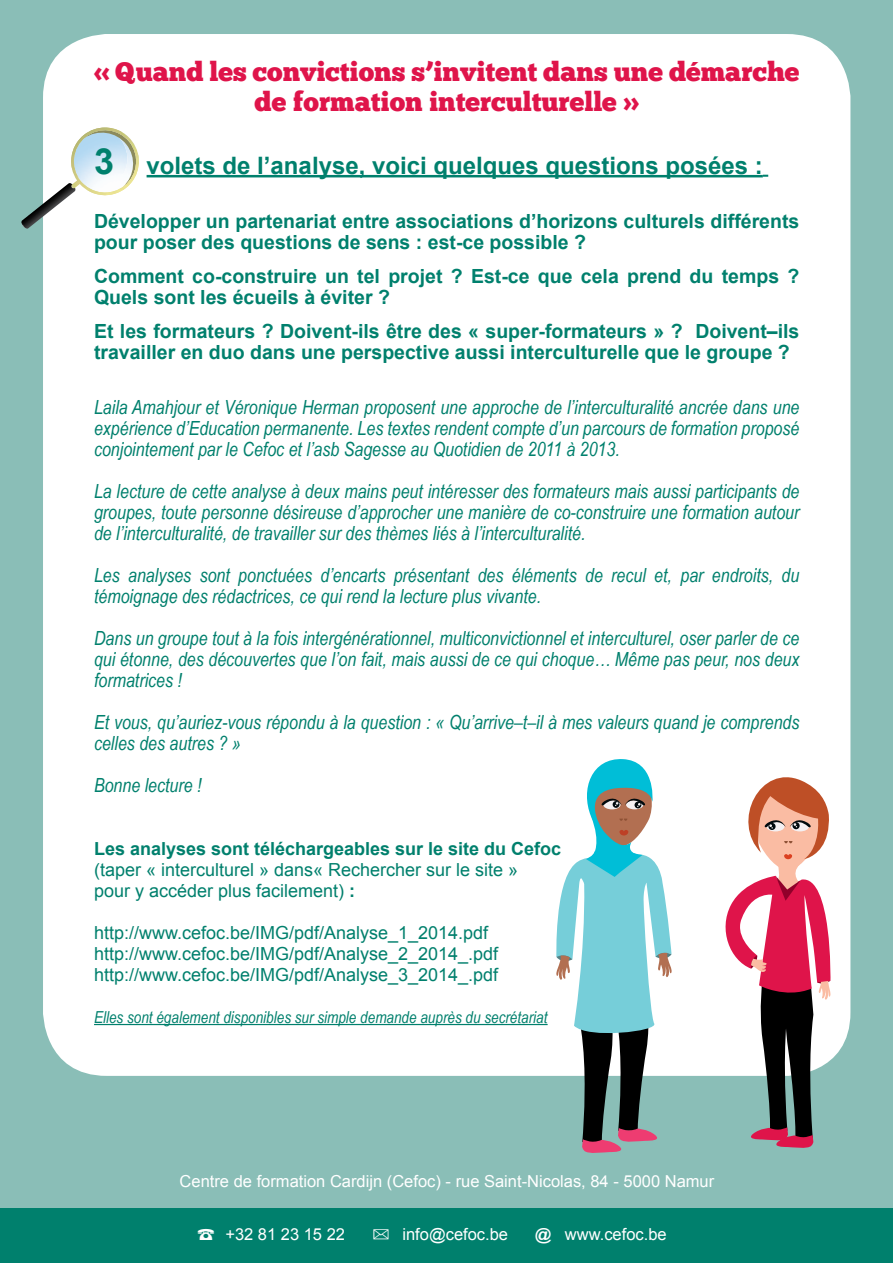
<style>
.page{position:relative;width:893px;height:1263px;background:#8abeb7}
.page>*{position:absolute;margin:0;border:0;box-sizing:border-box;transform-origin:0 0}
.t1{font:700 36px "Arial";color:#00806d}
.t2{font:27px/30px "Chunk Five Ex";color:#df144a;text-align:center}
.t3{font:700 24px "Arial";color:#00806d}
.t4{font:italic 19.5px/21px "Arial Narrow";color:#00806d;text-align:justify}
.t5{font:700 19.5px/21px "Arial";color:#00806d}
.t6{font:18px/21px "Arial";color:#00806d}
.t7{font:700 18px "Arial";color:#00806d}
.t8{font:16.5px "Arial";color:#fff}
.t9{font:italic 16.5px "Arial Narrow";color:#00806d}
.s1{font-weight:700}
</style>
<div class="page">
<div style="left:43px;top:34px;width:807px;height:1042px;background:#fff;border-radius:64px"></div>
<img style="left:21px;top:184px;width:46px;height:45px">
<img style="left:67px;top:127px;width:72px;height:71px">
<div style="left:0;top:1209px;width:893px;height:54px;background:#00806d"></div>
<hr style="left:147px;top:175px;width:616px;height:2px;background:#00806d">
<hr style="left:94px;top:1024px;width:454px;height:1px;background:#00806d">
<svg style="left:554px;top:759px;width:118px;height:394px"></svg>
<svg style="left:718px;top:777px;width:114px;height:371px"></svg>
<h2 class="t2" style="left:94px;top:56px;width:707px">« Quand les convictions s’invitent dans une démarche de formation interculturelle »</h2>
<h1 class="t1" style="left:94px;top:137px;width:22px">3</h1>
<p class="t3" style="left:147px;top:149px;width:618px">volets de l’analyse, voici quelques questions posées :</p>
<p class="t5" style="left:94px;top:212px;width:707px">Développer un partenariat entre associations d’horizons culturels différents pour poser des questions de sens : est-ce possible ?</p>
<p class="t5" style="left:94px;top:266px;width:707px">Comment co-construire un tel projet ? Est-ce que cela prend du temps ?<br>Quels sont les écueils à éviter ?</p>
<p class="t5" style="left:94px;top:321px;width:707px">Et les formateurs ? Doivent-ils être des « super-formateurs » ? Doivent–ils travailler en duo dans une perspective aussi interculturelle que le groupe ?</p>
<p class="t4" style="left:94px;top:396px;width:707px">Laila Amahjour et Véronique Herman proposent une approche de l’interculturalité ancrée dans une expérience d’Education permanente. Les textes rendent compte d’un parcours de formation proposé conjointement par le Cefoc et l’asb Sagesse au Quotidien de 2011 à 2013.</p>
<p class="t4" style="left:94px;top:480px;width:707px">La lecture de cette analyse à deux mains peut intéresser des formateurs mais aussi participants de groupes, toute personne désireuse d’approcher une manière de co-construire une formation autour de l’interculturalité, de travailler sur des thèmes liés à l’interculturalité.</p>
<p class="t4" style="left:94px;top:564px;width:707px">Les analyses sont ponctuées d’encarts présentant des éléments de recul et, par endroits, du témoignage des rédactrices, ce qui rend la lecture plus vivante.</p>
<p class="t4" style="left:94px;top:627px;width:707px">Dans un groupe tout à la fois intergénérationnel, multiconvictionnel et interculturel, oser parler de ce qui étonne, des découvertes que l’on fait, mais aussi de ce qui choque… Même pas peur, nos deux formatrices !</p>
<p class="t4" style="left:94px;top:711px;width:707px">Et vous, qu’auriez-vous répondu à la question : « Qu’arrive–t–il à mes valeurs quand je comprends celles des autres ? »</p>
<p class="t4" style="left:94px;top:774px;width:109px">Bonne lecture !</p>
<p class="t7" style="left:94px;top:836px;width:469px">Les analyses sont téléchargeables sur le site du Cefoc</p>
<p class="t6" style="left:94px;top:859px;width:426px">(taper « interculturel » dans« Rechercher sur le site » pour y accéder plus facilement) <span class="s1">:</span></p>
<p class="t6" style="left:94px;top:922px;width:406px">http://www.cefoc.be/IMG/pdf/Analyse_1_2014.pdf http://www.cefoc.be/IMG/pdf/Analyse_2_2014_.pdf http://www.cefoc.be/IMG/pdf/Analyse_3_2014_.pdf</p>
<p class="t9" style="left:94px;top:1005px;width:455px">Elles sont également disponibles sur simple demande auprès du secrétariat</p>
<p class="t8" style="left:180px;top:1171px;width:536px">Centre de formation Cardijn (Cefoc) - rue Saint-Nicolas, 84 - 5000 Namur</p>
<p class="t8" style="left:225px;top:1223px;width:121px">+32 81 23 15 22</p>
<p class="t8" style="left:402px;top:1223px;width:107px">info@cefoc.be</p>
<p class="t8" style="left:565px;top:1223px;width:103px">www.cefoc.be</p>
</div>
